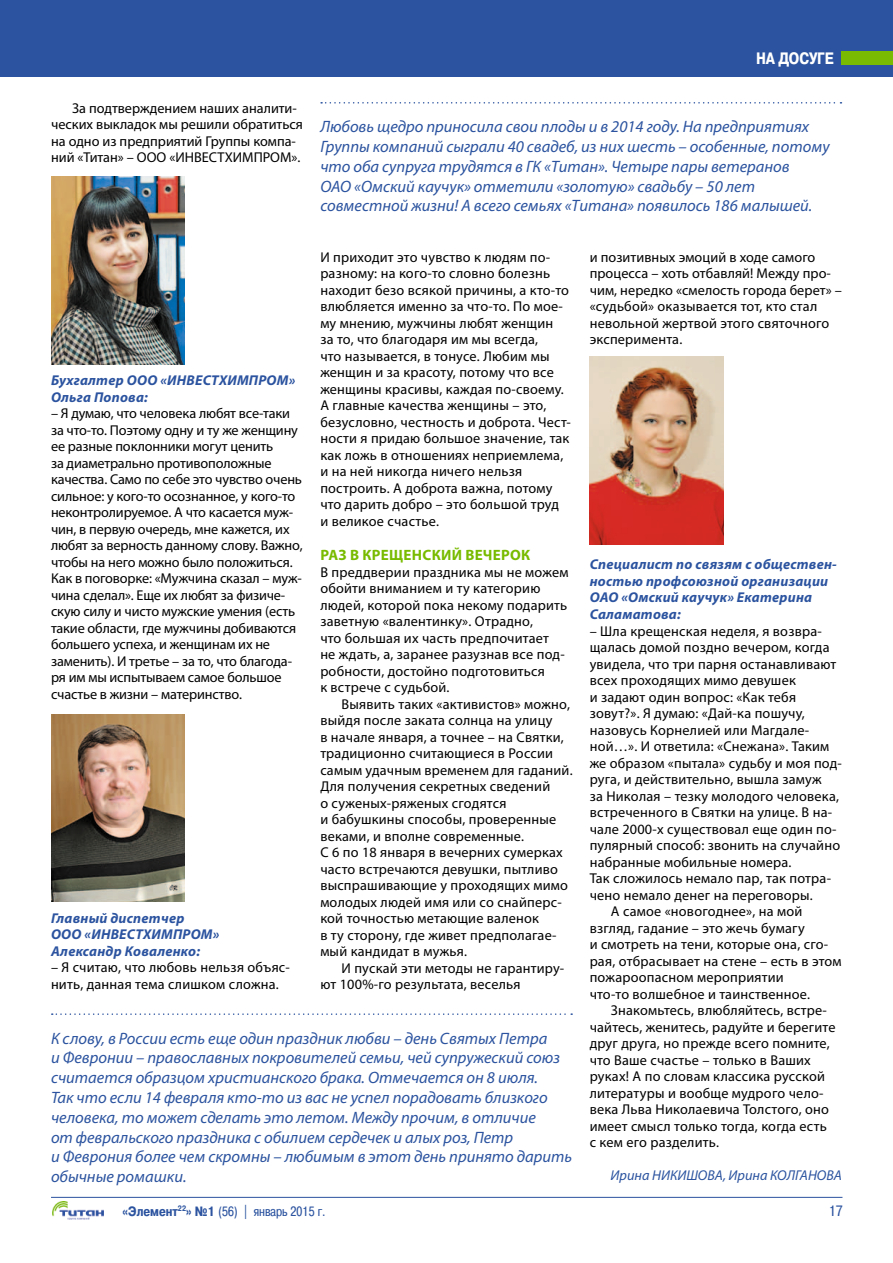
<style>
.page{position:relative;width:893px;height:1263px;background:#fff}
.page>*{position:absolute;margin:0;border:0;box-sizing:border-box;transform-origin:0 0}
.t1{font:italic 16.5px/19.8px "Myriad Pro";color:#2b539f}
.t2{font:700 16.5px "Pragmatica Condensed Cyr";color:#fff}
.t3{font:700 15px "Myriad Pro";letter-spacing:.02em;color:#78bb00}
.t4{font:15px "Pragmatica Condensed Cyr";color:#2b539f}
.t5{font:14.25px/16.5px "Myriad Pro";letter-spacing:.015em;color:#000}
.t6{font:14.25px/16.5px "Myriad Pro";letter-spacing:-.01em;color:#000}
.t7{font:italic 700 14.25px/16.5px "Myriad Pro";letter-spacing:.015em;color:#2b539f}
.t8{font:italic 14.25px "Myriad Pro";color:#2b539f}
.t9{font:13.5px "Pragmatica Condensed Cyr";color:#2b539f}
.s1{font-weight:700}
</style>
<div class="page">
<div style="left:0;top:0;width:893px;height:77px;background:#2b539f"></div>
<div style="left:842px;top:51px;width:51px;height:13px;background:#78bb00"></div>
<hr style="left:51px;top:1197px;width:791px;height:1px;background:#2b539f">
<img style="left:52px;top:1201px;width:51px;height:18px">
<svg style="left:321px;top:102px;width:520px;height:2px"></svg>
<svg style="left:52px;top:1013px;width:520px;height:2px"></svg>
<img style="left:51px;top:177px;width:134px;height:187px">
<img style="left:51px;top:714px;width:134px;height:188px">
<img style="left:590px;top:357px;width:134px;height:187px">
<p class="t5" style="left:51px;top:99px;width:253px;text-indent:21px">За подтверждением наших аналити&shy;ческих выкладок мы решили обратиться на одно из предприятий Группы компа&shy;ний «Титан» – ООО «ИНВЕСТХИМПРОМ».</p>
<p class="t2" style="left:756px;top:49px;width:78px">на досуге</p>
<p class="t1" style="left:320px;top:116px;width:511px">Любовь щедро приносила свои плоды и в 2014 году. На предприятиях Группы компаний сыграли 40 свадеб, из них шесть – особенные, потому что оба супруга трудятся в ГК «Титан». Четыре пары ветеранов<br>ОАО «Омский каучук» отметили «золотую» свадьбу – 50 лет совместной жизни! А всего семьях «Титана» появилось 186 малышей.</p>
<p class="t7" style="left:51px;top:372px;width:246px">Бухгалтер ООО «ИНВЕСТХИМПРОМ»<br>Ольга Попова:</p>
<p class="t6" style="left:51px;top:405px;width:253px">– Я думаю, что человека любят все-таки за что-то. Поэтому одну и ту же женщину ее разные поклонники могут ценить<br>за диаметрально противоположные качества. Само по себе это чувство очень сильное: у кого-то осознанное, у кого-то неконтролируемое. А что касается муж&shy;чин, в первую очередь, мне кажется, их любят за верность данному слову. Важно, чтобы на него можно было положиться.<br>Как в поговорке: «Мужчина сказал – муж&shy;чина сделал». Еще их любят за физиче&shy;скую силу и чисто мужские умения (есть такие области, где мужчины добиваются большего успеха, и женщинам их не заменить). И третье – за то, что благода&shy;ря им мы испытываем самое большое счастье в жизни – материнство.</p>
<p class="t7" style="left:51px;top:909px;width:170px">Главный диспетчер<br>ООО «ИНВЕСТХИМПРОМ»<br>Александр Коваленко:</p>
<p class="t5" style="left:51px;top:959px;width:240px">– Я считаю, что любовь нельзя объяс&shy;нить, данная тема слишком сложна.</p>
<p class="t5" style="left:320px;top:248px;width:252px">И приходит это чувство к людям по&shy;разному: на кого-то словно болезнь находит безо всякой причины, а кто-то влюбляется именно за что-то. По мое&shy;му мнению, мужчины любят женщин<br>за то, что благодаря им мы всегда,<br>что называется, в тонусе. Любим мы женщин и за красоту, потому что все женщины красивы, каждая по-своему.<br>А главные качества женщины – это, безусловно, честность и доброта. Чест&shy;ности я придаю большое значение, так как ложь в отношениях неприемлема, и на ней никогда ничего нельзя построить. А доброта важна, потому что дарить добро – это большой труд<br>и великое счастье.</p>
<p class="t3" style="left:320px;top:545px;width:211px">Раз в крещенский вечерок</p>
<p class="t5" style="left:320px;top:563px;width:250px">В преддверии праздника мы не можем обойти вниманием и ту категорию людей, которой пока некому подарить заветную «валентинку». Отрадно,<br>что большая их часть предпочитает<br>не ждать, а, заранее разузнав все под&shy;робности, достойно подготовиться<br>к встрече с судьбой.</p>
<p class="t5" style="left:320px;top:695px;width:254px;text-indent:21px">Выявить таких «активистов» можно, выйдя после заката солнца на улицу<br>в начале января, а точнее – на Святки, традиционно считающиеся в России самым удачным временем для гаданий.<br>Для получения секретных сведений<br>о суженых-ряженых сгодятся<br>и бабушкины способы, проверенные веками, и вполне современные.<br>С 6 по 18 января в вечерних сумерках часто встречаются девушки, пытливо выспрашивающие у проходящих мимо молодых людей имя или со снайперс&shy;кой точностью метающие валенок<br>в ту сторону, где живет предполагае&shy;мый кандидат в мужья.</p>
<p class="t5" style="left:320px;top:959px;width:245px;text-indent:21px">И пускай эти методы не гарантиру&shy;ют 100%-го результата, веселья</p>
<p class="t1" style="left:51px;top:1028px;width:523px">К слову, в России есть еще один праздник любви – день Святых Петра<br>и Февронии – православных покровителей семьи, чей супружеский союз считается образцом христианского брака. Отмечается он 8 июля.<br>Так что если 14 февраля кто-то из вас не успел порадовать близкого человека, то может сделать это летом. Между прочим, в отличие<br>от февральского праздника с обилием сердечек и алых роз, Петр<br>и Феврония более чем скромны – любимым в этот день принято дарить обычные ромашки.</p>
<p class="t5" style="left:590px;top:248px;width:254px">и позитивных эмоций в ходе самого процесса – хоть отбавляй! Между про&shy;чим, нередко «смелость города берет» – «судьбой» оказывается тот, кто стал невольной жертвой этого святочного эксперимента.</p>
<p class="t7" style="left:590px;top:556px;width:249px">Специалист по связям с обществен&shy;ностью профсоюзной организации<br>ОАО «Омский каучук» Екатерина<br>Саламатова:</p>
<p class="t5" style="left:590px;top:622px;width:234px">– Шла крещенская неделя, я возвра-</p>
<p class="t5" style="left:590px;top:639px;width:241px">щалась домой поздно вечером, когда</p>
<p class="t5" style="left:590px;top:655px;width:248px">увидела, что три парня останавливают</p>
<p class="t5" style="left:590px;top:672px;width:208px">всех проходящих мимо девушек</p>
<p class="t5" style="left:590px;top:688px;width:208px">и задают один вопрос: «Как тебя</p>
<p class="t5" style="left:590px;top:705px;width:217px">зовут?». Я думаю: «Дай-ка пошучу,</p>
<p class="t5" style="left:590px;top:721px;width:221px">назовусь Корнелией или Магдале-</p>
<p class="t5" style="left:590px;top:738px;width:241px">ной…». И ответила: «Снежана». Таким</p>
<p class="t5" style="left:590px;top:754px;width:254px">же образом «пытала» судьбу и моя под-</p>
<p class="t5" style="left:590px;top:771px;width:234px">руга, и действительно, вышла замуж</p>
<p class="t5" style="left:590px;top:787px;width:251px">за Николая – тезку молодого человека,</p>
<p class="t5" style="left:590px;top:804px;width:244px">встреченного в Святки на улице. В на-</p>
<p class="t5" style="left:590px;top:820px;width:248px">чале 2000-х существовал еще один по-</p>
<p class="t5" style="left:590px;top:837px;width:252px">пулярный способ: звонить на случайно</p>
<p class="t5" style="left:590px;top:853px;width:203px">набранные мобильные номера.</p>
<p class="t5" style="left:590px;top:870px;width:243px">Так сложилось немало пар, так потра-</p>
<p class="t5" style="left:590px;top:886px;width:225px">чено немало денег на переговоры.</p>
<p class="t5" style="left:611px;top:903px;width:193px">А самое «новогоднее», на мой</p>
<p class="t5" style="left:590px;top:919px;width:217px">взгляд, гадание – это жечь бумагу</p>
<p class="t5" style="left:590px;top:936px;width:240px">и смотреть на тени, которые она, сго-</p>
<p class="t5" style="left:590px;top:952px;width:254px">рая, отбрасывает на стене – есть в этом</p>
<p class="t5" style="left:590px;top:969px;width:196px">пожароопасном мероприятии</p>
<p class="t5" style="left:590px;top:985px;width:222px">что-то волшебное и таинственное.</p>
<p class="t5" style="left:611px;top:1002px;width:218px">Знакомьтесь, влюбляйтесь, встре-</p>
<p class="t5" style="left:590px;top:1018px;width:247px">чайтесь, женитесь, радуйте и берегите</p>
<p class="t5" style="left:590px;top:1035px;width:242px">друг друга, но прежде всего помните,</p>
<p class="t5" style="left:590px;top:1051px;width:223px">что Ваше счастье – только в Ваших</p>
<p class="t5" style="left:590px;top:1068px;width:237px">руках! А по словам классика русской</p>
<p class="t5" style="left:590px;top:1084px;width:235px">литературы и вообще мудрого чело-</p>
<p class="t5" style="left:590px;top:1101px;width:241px">века Льва Николаевича Толстого, оно</p>
<p class="t5" style="left:590px;top:1117px;width:239px">имеет смысл только тогда, когда есть</p>
<p class="t5" style="left:590px;top:1134px;width:131px">с кем его разделить.</p>
<p class="t8" style="left:611px;top:1166px;width:233px">Ирина НИКИШОВА, Ирина КОЛГАНОВА</p>
<p class="t9" style="left:123px;top:1203px;width:204px"><span class="s1">«Элемент</span><sup>22</sup><span class="s1">» №1</span> (56) | январь 2015 г.</p>
<p class="t4" style="left:829px;top:1203px;width:15px">17</p>
</div>
